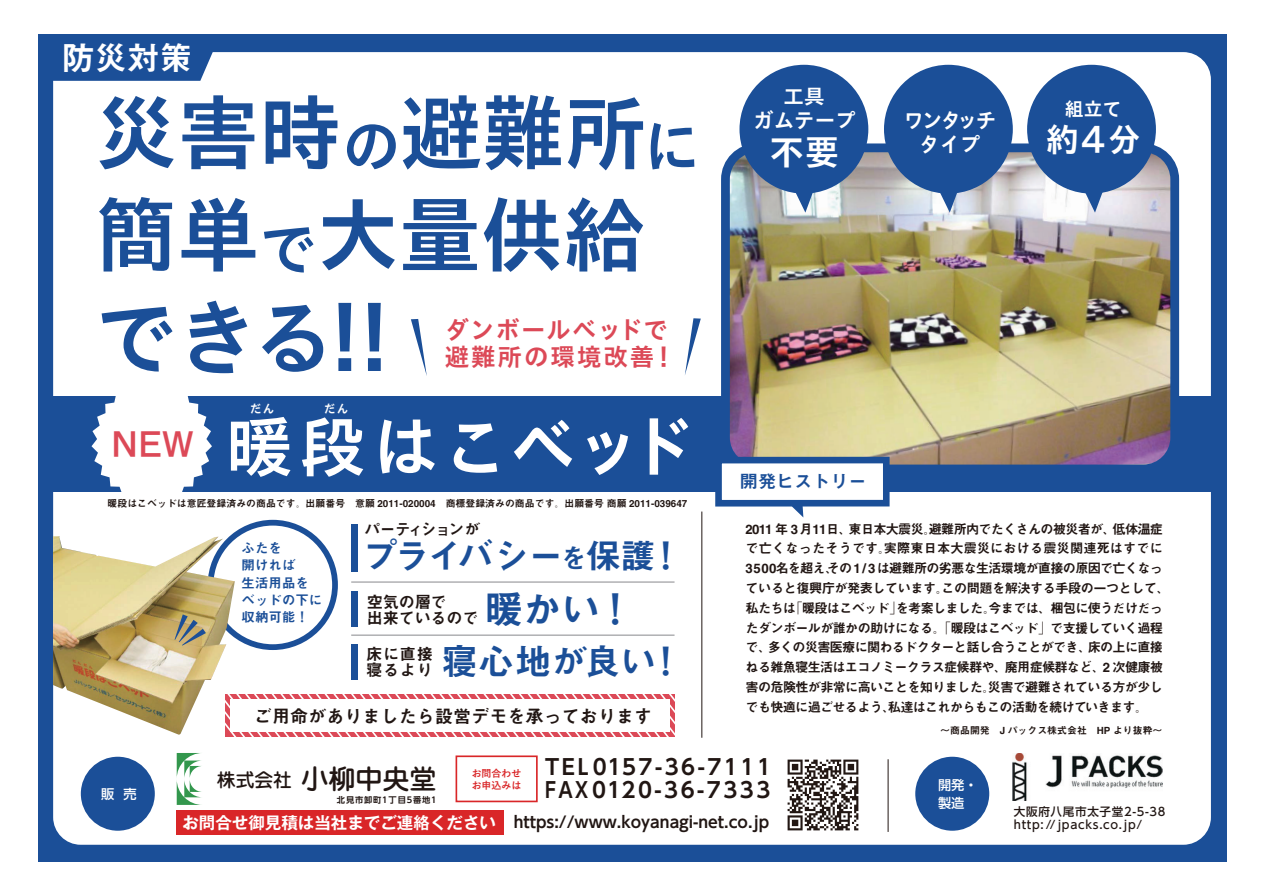
<style>
.page{position:relative;width:1263px;height:893px;background:#fff}
.page>*{position:absolute;margin:0;border:0;box-sizing:border-box;transform-origin:0 0}
.t1{font:82.05px/102.3px "TB Go Std B";color:#1b4f98}
.t2{font:66.3px "TB Go Std B";letter-spacing:.04em;color:#fff}
.t3{font:39px "Midashi Go MB31";color:#1b4f98}
.t4{font:36px "Midashi Go MB31";color:#1b4f98}
.t5{font:35.25px "TB Go Std B";color:#fff}
.t6{font:34.95px "Midashi Go MB31";letter-spacing:-.07em;color:#1b4f98}
.t7{font:33.3px "TB Go Std B";color:#fff}
.t8{font:32.55px "Midashi Go MB31";color:#fff}
.t9{font:31.5px "TB Go Std B";color:#dc4957}
.t10{font:500 27px "Jun 34 Pro";color:#211613}
.t11{font:24.45px/27.6px "TB Go Std B";letter-spacing:.04em;color:#dc4957}
.t12{font:700 21.15px/23.4px "UD Shin Go Pr 6 De";letter-spacing:.12em;color:#211613}
.t13{font:20.55px/23.9px "TB Go Std B";letter-spacing:-.1em;color:#fff;text-align:center}
.t14{font:20.55px/23.9px "TB Go Std B";color:#fff;text-align:center}
.t15{font:18.9px "TB Go Std B";color:#fff}
.t16{font:18.15px "Midashi Go MB31";color:#211613}
.t17{font:18.15px "Midashi Go MB31";color:#1b4f98}
.t18{font:16.2px/16.2px "Midashi Go MB31";letter-spacing:-.02em;color:#211613}
.t19{font:16.2px/16.2px "Midashi Go MB31";letter-spacing:.04em;color:#211613}
.t20{font:700 15.75px "UD Shin Go Pr 6 De";color:#211613}
.t21{font:15.75px "Midashi Go MB31";letter-spacing:-.1em;color:#211613}
.t22{font:13.5px/17.2px "Midashi Go MB31";color:#1b4f98}
.t23{font:13.2px/19.8px "Midashi Go MB31";letter-spacing:-.06em;color:#211613}
.t24{font:500 13.2px/18.1px "UD Shin Go Pr 6";color:#fff}
.t25{font:500 11.55px/13.2px "UD Shin Go Pr 6";letter-spacing:.06em;color:#211613}
.t26{font:11.55px "TB Go Std B";color:#fff}
.t27{font:9.9px "Midashi Go MB31";color:#211613}
.t28{font:700 9.9px/11.9px "Yu Go";color:#d92628}
.t29{font:700 8.25px "UD Shin Go Pr 6 De";letter-spacing:.1em;color:#211613}
.s1{font-size:57.45px}
.s2{font-size:26.4px}
.s3{font-family:"Gothic MB101 Pr 5 De";font-size:16.5px;color:#fff}
.s4{font-size:18.75px}
</style>
<div class="page">
<div style="left:38px;top:34px;width:1188px;height:828px;background:#1b4f98"></div>
<div style="left:53px;top:52px;width:1158px;height:793px;background:#fff"></div>
<svg style="left:195px;top:686px;width:523px;height:57px;background:#fae7e9"></svg>
<div style="left:208px;top:520px;width:130px;height:130px;border:6px solid #1b4f98;border-radius:50%"></div>
<svg style="left:53px;top:52px;width:166px;height:29px"></svg>
<div style="left:81px;top:757px;width:74px;height:74px;background:#1b4f98;border-radius:50%"></div>
<div style="left:915px;top:757px;width:74px;height:74px;background:#1b4f98;border-radius:50%"></div>
<div style="left:176px;top:810px;width:328px;height:25px;background:#d92628"></div>
<div style="left:44px;top:396px;width:1173px;height:96px;background:#1b4f98"></div>
<div style="left:455px;top:755px;width:83px;height:47px;border:2px solid #d92628"></div>
<svg style="left:177px;top:753px;width:26px;height:52px"></svg>
<img style="left:725px;top:148px;width:450px;height:315px">
<div style="left:721px;top:143px;width:458px;height:330px;border:9px solid #1b4f98;border-radius:31px"></div>
<div style="left:739px;top:65px;width:129px;height:129px;background:#1b4f98;border-radius:50%"></div>
<div style="left:884px;top:65px;width:129px;height:129px;background:#1b4f98;border-radius:50%"></div>
<div style="left:1027px;top:65px;width:129px;height:129px;background:#1b4f98;border-radius:50%"></div>
<hr style="left:888px;top:759px;width:1px;height:73px;background:#211613">
<svg style="left:92px;top:383px;width:120px;height:120px;background:#dfe6f0"></svg>
<svg style="left:792px;top:192px;width:23px;height:21px"></svg>
<svg style="left:1082px;top:192px;width:22px;height:21px"></svg>
<svg style="left:937px;top:192px;width:22px;height:21px"></svg>
<img style="left:53px;top:536px;width:182px;height:199px">
<div style="left:718px;top:460px;width:168px;height:43px;background:#fff"></div>
<div style="left:715px;top:457px;width:174px;height:50px;border:7px solid #1b4f98"></div>
<hr style="left:701px;top:511px;width:1px;height:227px;background:#211613">
<svg style="left:792px;top:504px;width:11px;height:13px"></svg>
<svg style="left:174px;top:614px;width:32px;height:31px"></svg>
<hr style="left:351px;top:582px;width:323px;height:1px;background:#88898c">
<hr style="left:351px;top:635px;width:323px;height:1px;background:#88898c">
<img style="left:1013px;top:753px;width:149px;height:47px">
<img style="left:786px;top:757px;width:76px;height:76px">
<div style="left:352px;top:524px;width:6px;height:47px;background:#1b4f98"></div>
<div style="left:352px;top:591px;width:6px;height:36px;background:#1b4f98"></div>
<div style="left:352px;top:644px;width:6px;height:36px;background:#1b4f98"></div>
<svg style="left:411px;top:319px;width:16px;height:57px"></svg>
<svg style="left:685px;top:318px;width:16px;height:58px"></svg>
<h3 class="t8" style="left:62px;top:38px;width:132px">防災対策</h3>
<h1 class="t1" style="left:95px;top:82px;width:607px">災害時<span class="s1">の</span>避難所<span class="s1">に</span>簡単<span class="s1">で</span>大量供給できる！！</h1>
<h3 class="t11" style="left:445px;top:316px;width:233px">ダンボールベッドで避難所の環境改善！</h3>
<h3 class="t9" style="left:112px;top:418px;width:84px">NEW</h3>
<p class="t26" style="left:250px;top:399px;width:26px">だん</p>
<p class="t26" style="left:324px;top:399px;width:26px">だん</p>
<h2 class="t2" style="left:226px;top:390px;width:469px">暖段はこベッド</h2>
<p class="t27" style="left:108px;top:497px;width:581px">暖段はこベッドは意匠登録済みの商品です。出願番号　意願 2011-020004　商標登録済みの商品です。出願番号 商願 2011-039647</p>
<p class="t22" style="left:242px;top:540px;width:82px">ふたを<br>開ければ<br>生活用品をベッドの下に収納可能！</p>
<p class="t21" style="left:364px;top:520px;width:117px">パーティションが</p>
<h3 class="t6" style="left:363px;top:535px;width:323px">プライバシー<span class="s2">を</span>保護！</h3>
<h3 class="t3" style="left:485px;top:586px;width:151px">暖かい！</h3>
<p class="t18" style="left:367px;top:594px;width:113px">空気の層で<br>出来ているので</p>
<h3 class="t4" style="left:441px;top:640px;width:244px">寝心地が良い！</h3>
<p class="t19" style="left:366px;top:646px;width:68px">床に直接寝るより</p>
<h3 class="t16" style="left:254px;top:705px;width:400px">ご用命がありましたら設営デモを承っております</h3>
<h3 class="t14" style="left:753px;top:85px;width:104px">工具<br>ガムテープ</h3>
<h3 class="t5" style="left:769px;top:122px;width:72px">不要</h3>
<h3 class="t13" style="left:904px;top:108px;width:94px">ワンタッチタイプ</h3>
<h3 class="t15" style="left:1065px;top:93px;width:58px">組立て</h3>
<h3 class="t7" style="left:1046px;top:111px;width:97px">約4分</h3>
<h3 class="t17" style="left:740px;top:471px;width:128px">開発ヒストリー</h3>
<p class="t23" style="left:746px;top:519px;width:426px">2011 年 3月11日、東日本大震災。避難所内でたくさんの被災者が、低体温症で亡くなったそうです。実際東日本大震災における震災関連死はすでに3500名を超え、その1 / 3 は避難所の劣悪な生活環境が直接の原因で亡くなっていると復興庁が発表しています。この問題を解決する手段の一つとして、私たちは「暖段はこベッド」を考案しました。今までは、梱包に使うだけだったダンボールが誰かの助けになる。「暖段はこベッド」で支援していく過程で、多くの災害医療に関わるドクターと話し合うことができ、床の上に直接ねる雑魚寝生活はエコノミークラス症候群や、廃用症候群など、2 次健康被害の危険性が非常に高いことを知りました。災害で避難されている方が少しでも快適に過ごせるよう、私達はこれからもこの活動を続けていきます。</p>
<p class="t27" style="left:940px;top:724px;width:224px">～商品開発　J パックス株式会社　HP より抜粋～</p>
<p class="t28" style="left:472px;top:767px;width:51px">お問合わせお申込みは</p>
<h3 class="t12" style="left:545px;top:755px;width:227px">TEL0157-36-7111<br>FAX0120-36-7333</h3>
<p class="t20" style="left:182px;top:809px;width:588px"><span class="s3">お問合せ御見積は当社までご連絡ください</span> https://www.koyanagi-net.co.jp</p>
<h3 class="t10" style="left:217px;top:758px;width:221px"><span class="s4">株式会社</span>小柳中央堂</h3>
<p class="t24" style="left:101px;top:784px;width:37px">販 売</p>
<p class="t24" style="left:938px;top:776px;width:41px">開発・製造</p>
<p class="t29" style="left:337px;top:793px;width:101px">北見市卸町1丁目5番地1</p>
<p class="t25" style="left:1014px;top:804px;width:153px">大阪府八尾市太子堂2-5-38 http://jpacks.co.jp/</p>
</div>
